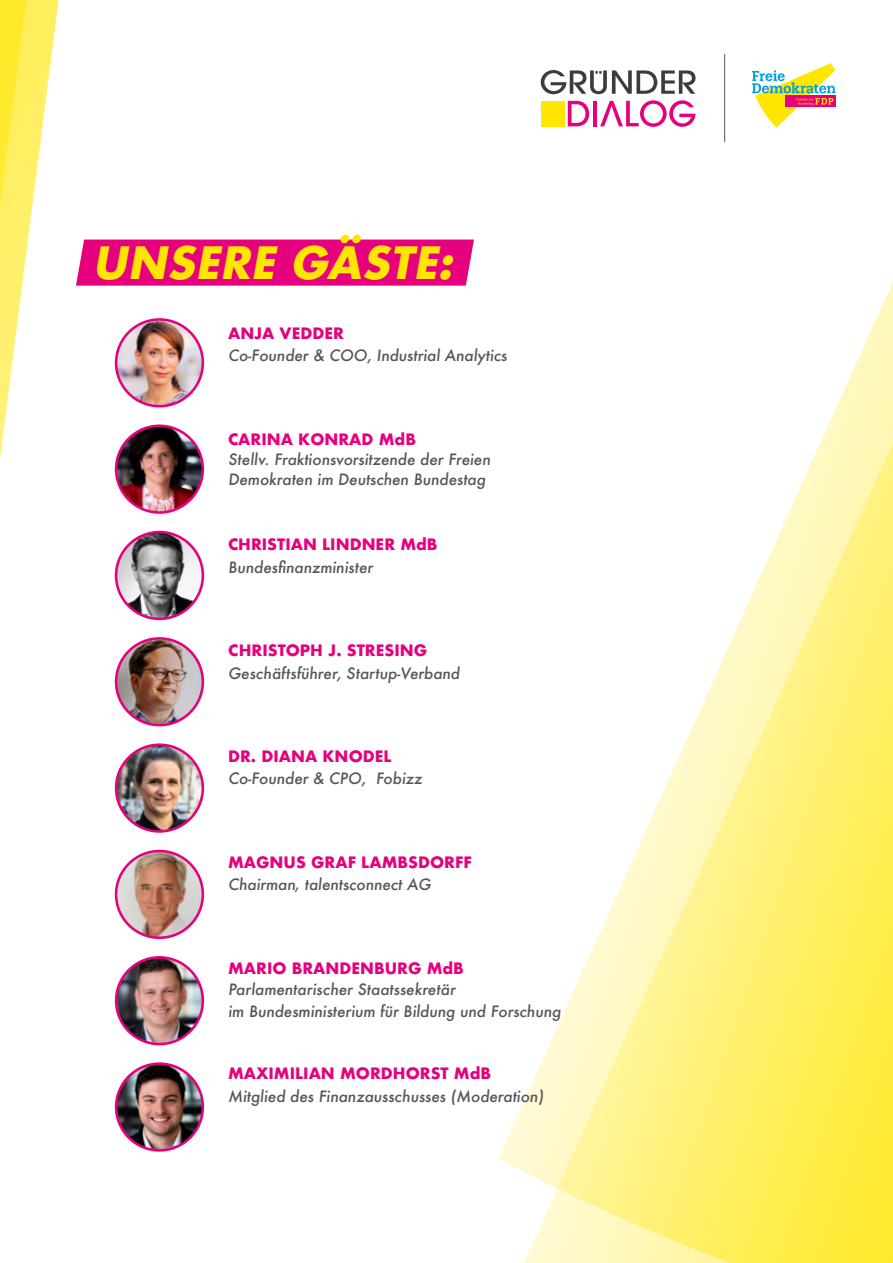
<style>
.page{position:relative;width:893px;height:1263px;background:#fff}
.page>*{position:absolute;margin:0;border:0;box-sizing:border-box;transform-origin:0 0}
.t1{font:italic 700 43.35px "Futura";color:#ffe600}
.t2{font:500 15.3px/20.1px "Futura";color:#575756}
.t3{font:700 15.3px "Futura";color:#e6007d}
.s1{font-weight:700;color:#e6007d}
.s2{font-style:italic}
</style>
<div class="page">
<svg style="left:498px;top:53px;width:395px;height:1210px"></svg>
<svg style="left:541px;top:70px;width:154px;height:24px"></svg>
<svg style="left:568px;top:101px;width:21px;height:25px"></svg>
<hr style="left:593px;top:101px;width:4px;height:25px;background:#e6007d">
<svg style="left:600px;top:100px;width:95px;height:27px"></svg>
<div style="left:541px;top:101px;width:24px;height:25px;background:#ffe600"></div>
<svg style="left:752px;top:63px;width:84px;height:65px"></svg>
<hr style="left:724px;top:54px;width:1px;height:88px;background:#575756">
<img style="left:116px;top:426px;width:87px;height:86px;border-radius:43px">
<div style="left:115px;top:424px;width:89px;height:90px;border:3px solid #e6007d;border-radius:50%"></div>
<img style="left:116px;top:319px;width:87px;height:87px;border-radius:43px">
<div style="left:115px;top:318px;width:89px;height:89px;border:3px solid #e6007d;border-radius:50%"></div>
<img style="left:116px;top:745px;width:87px;height:86px;border-radius:43px">
<div style="left:115px;top:743px;width:89px;height:90px;border:3px solid #e6007d;border-radius:50%"></div>
<img style="left:116px;top:638px;width:87px;height:87px;border-radius:43px">
<div style="left:115px;top:637px;width:89px;height:89px;border:3px solid #e6007d;border-radius:50%"></div>
<img style="left:116px;top:957px;width:87px;height:87px;border-radius:43px">
<div style="left:115px;top:956px;width:89px;height:89px;border:3px solid #e6007d;border-radius:50%"></div>
<img style="left:116px;top:1064px;width:87px;height:86px;border-radius:43px">
<div style="left:115px;top:1062px;width:89px;height:90px;border:3px solid #e6007d;border-radius:50%"></div>
<img style="left:116px;top:851px;width:87px;height:87px;border-radius:43px">
<div style="left:115px;top:850px;width:89px;height:89px;border:3px solid #e6007d;border-radius:50%"></div>
<img style="left:116px;top:532px;width:87px;height:87px;border-radius:43px">
<div style="left:115px;top:531px;width:89px;height:89px;border:3px solid #e6007d;border-radius:50%"></div>
<div style="left:80px;top:240px;width:390px;height:46px;background:#e6007d"></div>
<img style="left:83px;top:239px;width:74px;height:297px">
<svg style="left:0;top:0;width:83px;height:459px"></svg>
<h1 class="t1" style="left:92px;top:231px;width:373px">UNSERE GÄSTE:</h1>
<p class="t3" style="left:228px;top:322px;width:117px">ANJA VEDDER</p>
<p class="t2" style="left:228px;top:345px;width:283px">Co-Founder &amp; COO, Industrial Analytics</p>
<p class="t3" style="left:228px;top:428px;width:189px">CARINA KONRAD MdB</p>
<p class="t2" style="left:228px;top:449px;width:266px">Stellv. Fraktionsvorsitzende der Freien<br>Demokraten im Deutschen Bundestag</p>
<p class="t3" style="left:228px;top:534px;width:211px">CHRISTIAN LINDNER MdB</p>
<p class="t2" style="left:228px;top:557px;width:149px">Bundesfinanzminister</p>
<p class="t3" style="left:228px;top:639px;width:201px">CHRISTOPH J. STRESING</p>
<p class="t2" style="left:228px;top:663px;width:235px">Geschäftsführer, Startup-Verband</p>
<p class="t3" style="left:228px;top:745px;width:165px">DR. DIANA KNODEL</p>
<p class="t2" style="left:228px;top:768px;width:198px">Co-Founder &amp; CPO, Fobizz</p>
<p class="t2" style="left:228px;top:851px;width:245px;line-height:22.2px"><span class="s1">MAGNUS GRAF LAMBSDORFF<br></span>Chairman<span class="s2">,</span> talentsconnect AG</p>
<p class="t3" style="left:228px;top:957px;width:237px">MARIO BRANDENBURG MdB</p>
<p class="t2" style="left:228px;top:979px;width:336px;line-height:21.1px">Parlamentarischer Staatssekretär<br>im Bundesministerium für Bildung und Forschung</p>
<p class="t3" style="left:228px;top:1062px;width:265px">MAXIMILIAN MORDHORST MdB</p>
<p class="t2" style="left:228px;top:1086px;width:319px">Mitglied des Finanzausschusses (Moderation)</p>
</div>
